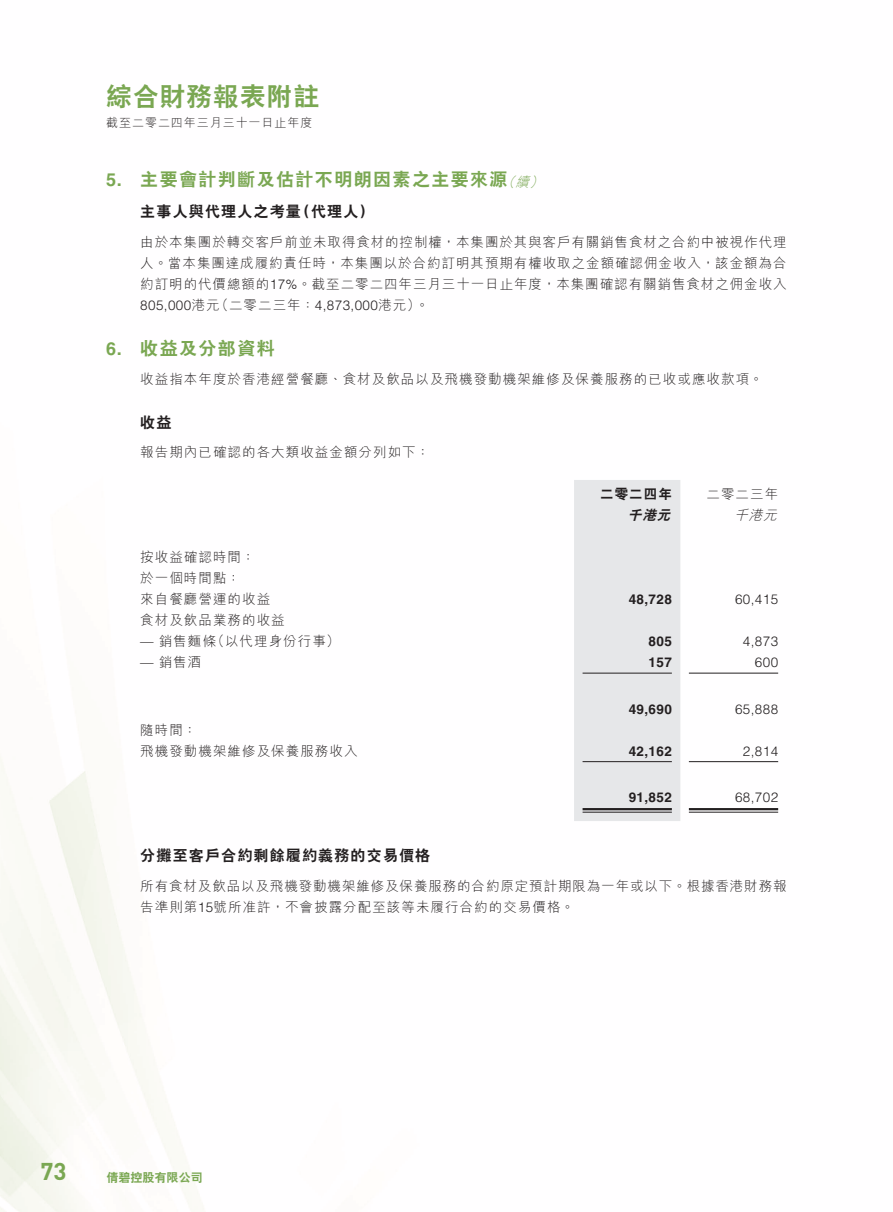
<style>
.page{position:relative;width:893px;height:1212px;background:#fff}
.page>*{position:absolute;margin:0;border:0;box-sizing:border-box;transform-origin:0 0}
.t1{font:800 25.5px "C Hei 2 HK";letter-spacing:.05em;color:#7aa752}
.t2{font:700 24px "DIN Pro";color:#7aa752}
.t3{font:800 18px "C Hei 2 HK";letter-spacing:.08em;color:#7aa752}
.t4{font:700 18px "Helvetica LT Std";color:#7aa752}
.t5{font:800 15px "C Hei 2 HK";letter-spacing:.08em;color:#231f20}
.t6{font:300 13.5px/21px "M Hei HK";letter-spacing:.07em;color:#231f20}
.t7{font:300 13.5px "Helvetica LT Std";letter-spacing:.03em;color:#231f20}
.t8{font:700 13.5px "Helvetica LT Std";letter-spacing:.03em;color:#231f20}
.t9{font:800 13.5px "C Hei 2 HK";letter-spacing:.08em;color:#231f20}
.t10{font:italic 300 13.5px "M Hei HK";color:#7aa752}
.t11{font:italic 300 13.5px "M Hei HK";color:#231f20}
.t12{font:italic 800 13.5px "C Hei 2 HK";color:#231f20}
.t13{font:300 12px "M Hei HK";letter-spacing:.08em;color:#231f20}
.t14{font:800 12px "C Hei 2 HK";letter-spacing:.005em;color:#7aa752}
.s1{font-family:"Helvetica LT Std"}
.s2{font-family:"M Hei HK"}
</style>
<div class="page">
<div style="left:574px;top:480px;width:106px;height:341px;background:#e6e7e9"></div>
<hr style="left:583px;top:673px;width:89px;height:1px;background:#231f20">
<hr style="left:689px;top:673px;width:89px;height:1px;background:#231f20">
<hr style="left:583px;top:761px;width:89px;height:1px;background:#231f20">
<hr style="left:689px;top:761px;width:89px;height:1px;background:#231f20">
<hr style="left:583px;top:808px;width:89px;height:2px;background:#231f20">
<hr style="left:583px;top:812px;width:89px;height:1px;background:#231f20">
<hr style="left:689px;top:808px;width:89px;height:2px;background:#231f20">
<hr style="left:689px;top:812px;width:89px;height:1px;background:#231f20">
<h1 class="t1" style="left:106px;top:83px;width:214px">綜合財務報表附註</h1>
<p class="t13" style="left:106px;top:116px;width:208px">截至二零二四年三月三十一日止年度</p>
<h3 class="t4" style="left:106px;top:169px;width:17px">5.</h3>
<h3 class="t4" style="left:106px;top:337px;width:17px">6.</h3>
<h3 class="t3" style="left:140px;top:170px;width:369px">主要會計判斷及估計不明朗因素之主要來源</h3>
<p class="t10" style="left:515px;top:175px;width:19px">續</p>
<p class="t10" style="left:502px;top:175px;width:19px">（</p>
<p class="t10" style="left:529px;top:175px;width:19px">(</p>
<p class="t5" style="left:140px;top:204px;width:162px">主事人與代理人之考量</p>
<p class="t6" style="left:140px;top:231px;width:648px">由於本集團於轉交客戶前並未取得食材的控制權，本集團於其與客戶有關銷售食材之合約中被視作代理</p>
<p class="t6" style="left:140px;top:252px;width:648px">人。當本集團達成履約責任時，本集團以於合約訂明其預期有權收取之金額確認佣金收入，該金額為合</p>
<p class="t6" style="left:140px;top:273px;width:648px">約訂明的代價總額的<span class="s1">17%</span>。截至二零二四年三月三十一日止年度，本集團確認有關銷售食材之佣金收入</p>
<p class="t6" style="left:416px;top:294px;width:15px">。</p>
<p class="t5" style="left:296px;top:204px;width:80px">（代理人(</p>
<p class="t6" style="left:215px;top:294px;width:207px">（二零二三年：<span class="s1">4,873,000</span>港元(</p>
<p class="t7" style="left:140px;top:296px;width:81px">805,000<span class="s2">港元</span></p>
<h3 class="t3" style="left:140px;top:339px;width:136px">收益及分部資料</h3>
<p class="t6" style="left:140px;top:369px;width:624px">收益指本年度於香港經營餐廳、食材及飲品以及飛機發動機架維修及保養服務的已收或應收款項。</p>
<p class="t5" style="left:140px;top:415px;width:33px">收益</p>
<p class="t6" style="left:140px;top:442px;width:291px">報告期內已確認的各大類收益金額分列如下：</p>
<p class="t6" style="left:706px;top:484px;width:73px">二零二三年</p>
<p class="t9" style="left:600px;top:487px;width:73px">二零二四年</p>
<p class="t12" style="left:628px;top:508px;width:48px">千港元</p>
<p class="t11" style="left:734px;top:508px;width:48px">千港元</p>
<p class="t6" style="left:140px;top:547px;width:116px">按收益確認時間：於一個時間點：</p>
<p class="t6" style="left:140px;top:589px;width:146px">來自餐廳營運的收益食材及飲品業務的收益</p>
<p class="t8" style="left:629px;top:591px;width:45px">48,728</p>
<p class="t7" style="left:735px;top:591px;width:45px">60,415</p>
<p class="t6" style="left:211px;top:631px;width:130px">（以代理身份行事(</p>
<p class="t6" style="left:140px;top:631px;width:77px"><span class="s1">—</span> 銷售麵條</p>
<p class="t8" style="left:649px;top:633px;width:25px">805</p>
<p class="t7" style="left:743px;top:633px;width:37px">4,873</p>
<p class="t6" style="left:140px;top:652px;width:62px"><span class="s1">—</span> 銷售酒</p>
<p class="t8" style="left:649px;top:654px;width:25px">157</p>
<p class="t7" style="left:755px;top:654px;width:25px">600</p>
<p class="t8" style="left:629px;top:701px;width:45px">49,690</p>
<p class="t7" style="left:735px;top:700px;width:45px">65,888</p>
<p class="t6" style="left:140px;top:719px;width:58px">隨時間：</p>
<p class="t6" style="left:140px;top:740px;width:219px">飛機發動機架維修及保養服務收入</p>
<p class="t8" style="left:629px;top:743px;width:45px">42,162</p>
<p class="t7" style="left:743px;top:742px;width:37px">2,814</p>
<p class="t8" style="left:629px;top:789px;width:45px">91,852</p>
<p class="t7" style="left:735px;top:789px;width:45px">68,702</p>
<p class="t5" style="left:140px;top:848px;width:291px">分攤至客戶合約剩餘履約義務的交易價格</p>
<p class="t6" style="left:140px;top:875px;width:648px">所有食材及飲品以及飛機發動機架維修及保養服務的合約原定預計期限為一年或以下。根據香港財務報告準則第<span class="s1">15</span>號所准許，不會披露分配至該等未履行合約的交易價格。</p>
<h2 class="t2" style="left:40px;top:1155px;width:28px">73</h2>
<p class="t14" style="left:106px;top:1171px;width:98px">倩碧控股有限公司</p>
</div>
